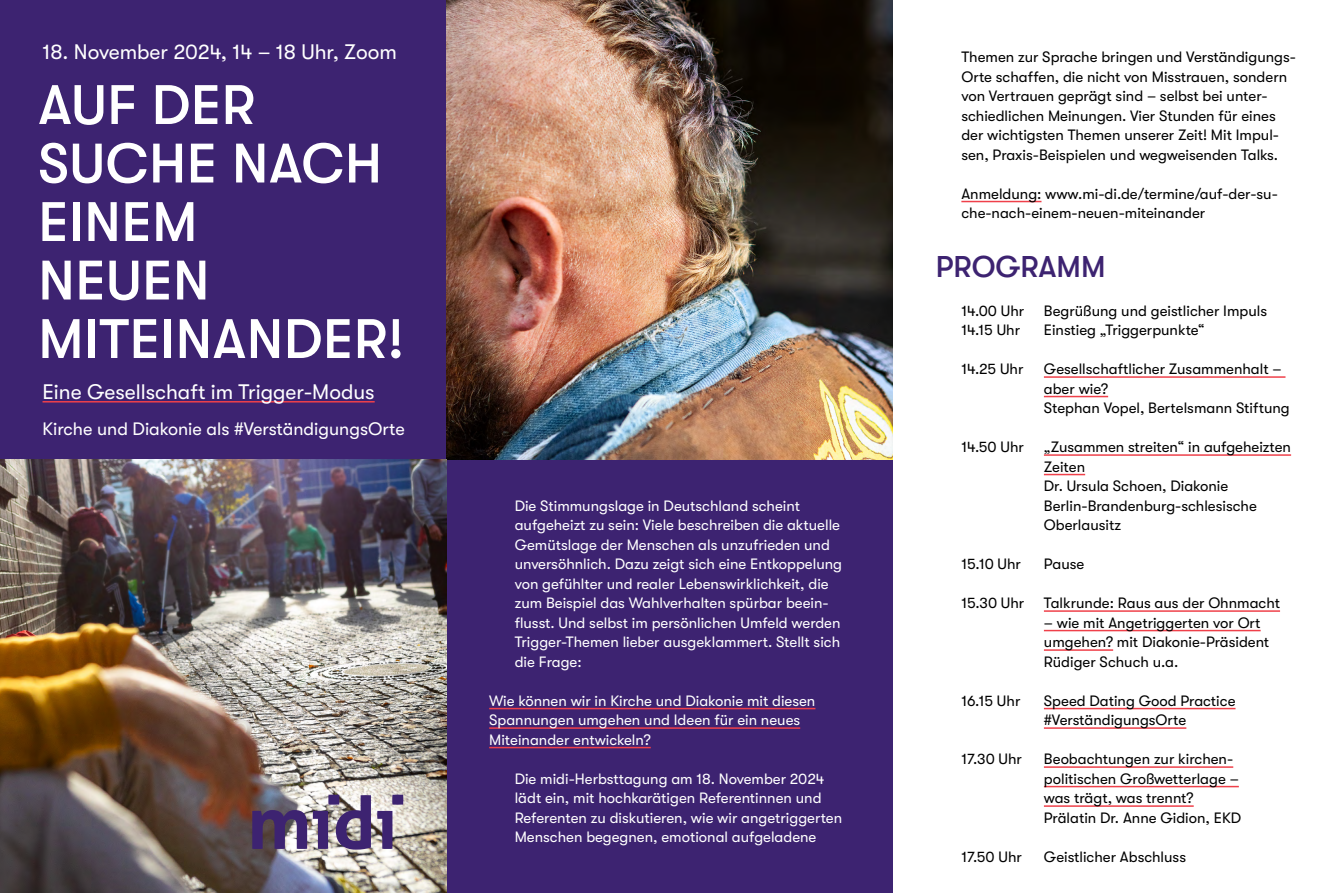
<style>
.page{position:relative;width:1340px;height:893px;background:#fff}
.page>*{position:absolute;margin:0;border:0;box-sizing:border-box;transform-origin:0 0}
.t1{font:500 55.5px/58.5px "GT Walsheim Pro";letter-spacing:.01em;color:#fff}
.t2{font:500 30px "GT Walsheim Pro";color:#3d2371}
.t3{font:21px "GT Walsheim Pro";color:#fff}
.t4{font:18px "GT Walsheim Pro";color:#fff}
.t5{font:15px/19.5px "GT Walsheim Pro";color:#000}
.t6{font:15px/19.5px "GT Walsheim Pro";color:#fff}
</style>
<div class="page">
<div style="left:0;top:0;width:446px;height:893px;background:#3d2371"></div>
<div style="left:446px;top:425px;width:447px;height:468px;background:#3d2371"></div>
<img style="left:446px;top:0;width:447px;height:459px">
<img style="left:0;top:459px;width:446px;height:434px">
<svg style="left:252px;top:795px;width:151px;height:55px"></svg>
<hr style="left:43px;top:401px;width:332px;height:1px;background:#ef404a">
<hr style="left:961px;top:201px;width:80px;height:1px;background:#ef404a">
<hr style="left:1043px;top:376px;width:242px;height:2px;background:#ef404a">
<hr style="left:1043px;top:396px;width:65px;height:1px;background:#ef404a">
<hr style="left:1043px;top:454px;width:248px;height:2px;background:#ef404a">
<hr style="left:1043px;top:474px;width:42px;height:1px;background:#ef404a">
<hr style="left:1043px;top:610px;width:236px;height:2px;background:#ef404a">
<hr style="left:1043px;top:630px;width:217px;height:1px;background:#ef404a">
<hr style="left:1043px;top:649px;width:70px;height:2px;background:#ef404a">
<hr style="left:1043px;top:708px;width:192px;height:1px;background:#ef404a">
<hr style="left:1043px;top:727px;width:143px;height:2px;background:#ef404a">
<hr style="left:1043px;top:766px;width:190px;height:2px;background:#ef404a">
<hr style="left:1043px;top:786px;width:195px;height:1px;background:#ef404a">
<hr style="left:1043px;top:805px;width:150px;height:2px;background:#ef404a">
<hr style="left:489px;top:708px;width:326px;height:1px;background:#ef404a">
<hr style="left:489px;top:727px;width:311px;height:2px;background:#ef404a">
<hr style="left:489px;top:747px;width:161px;height:1px;background:#ef404a">
<h3 class="t3" style="left:43px;top:40px;width:356px">18. November 2024, 14 – 18 Uhr, Zoom</h3>
<h1 class="t1" style="left:38px;top:76px;width:367px">AUF DER<br>SUCHE NACH<br>EINEM<br>NEUEN<br>MITEINANDER!</h1>
<h3 class="t3" style="left:43px;top:380px;width:334px">Eine Gesellschaft im Trigger-Modus</h3>
<p class="t4" style="left:43px;top:419px;width:364px">Kirche und Diakonie als #VerständigungsOrte</p>
<p class="t6" style="left:514px;top:496px;width:329px">Die Stimmungslage in Deutschland scheint aufgeheizt zu sein: Viele beschreiben die aktuelle Gemütslage der Menschen als unzufrieden und unversöhnlich. Dazu zeigt sich eine Entkoppelung von gefühlter und realer Lebenswirklichkeit, die zum Beispiel das Wahlverhalten spürbar beein&shy;flusst. Und selbst im persönlichen Umfeld werden Trigger-Themen lieber ausgeklammert. Stellt sich die Frage:</p>
<p class="t6" style="left:489px;top:691px;width:328px">Wie können wir in Kirche und Diakonie mit diesen<br>Spannungen umgehen und Ideen für ein neues<br>Miteinander entwickeln?</p>
<p class="t6" style="left:514px;top:769px;width:329px">Die midi-Herbsttagung am 18. November 2024 lädt ein, mit hochkarätigen Referentinnen und Referenten zu diskutieren, wie wir angetriggerten Menschen begegnen, emotional aufgeladene</p>
<p class="t5" style="left:961px;top:47px;width:336px">Themen zur Sprache bringen und Verständigungs-Orte schaffen, die nicht von Misstrauen, sondern von Vertrauen geprägt sind – selbst bei unter&shy;schiedlichen Meinungen. Vier Stunden für eines der wichtigsten Themen unserer Zeit! Mit Impul&shy;sen, Praxis-Beispielen und wegweisenden Talks.</p>
<p class="t5" style="left:961px;top:184px;width:318px">Anmeldung: www.mi-di.de/termine/auf-der-su&shy;che-nach-einem-neuen-miteinander</p>
<h2 class="t2" style="left:935px;top:249px;width:171px">PROGRAMM</h2>
<p class="t5" style="left:961px;top:301px;width:64px">14.00 Uhr</p>
<p class="t5" style="left:1043px;top:301px;width:225px">Begrüßung und geistlicher Impuls</p>
<p class="t5" style="left:961px;top:320px;width:60px">14.15 Uhr</p>
<p class="t5" style="left:1043px;top:320px;width:162px">Einstieg „Triggerpunkte“</p>
<p class="t5" style="left:961px;top:359px;width:64px">14.25 Uhr</p>
<p class="t5" style="left:1043px;top:359px;width:247px">Gesellschaftlicher Zusammenhalt – aber wie?<br>Stephan Vopel, Bertelsmann Stiftung</p>
<p class="t5" style="left:961px;top:437px;width:64px">14.50 Uhr</p>
<p class="t5" style="left:1043px;top:437px;width:249px">„Zusammen streiten“ in aufgeheizten<br>Zeiten<br>Dr. Ursula Schoen, Diakonie<br>Berlin-Brandenburg-schlesische<br>Oberlausitz</p>
<p class="t5" style="left:961px;top:554px;width:61px">15.10 Uhr</p>
<p class="t5" style="left:1043px;top:554px;width:42px">Pause</p>
<p class="t5" style="left:961px;top:593px;width:64px">15.30 Uhr</p>
<p class="t5" style="left:1043px;top:593px;width:238px">Talkrunde: Raus aus der Ohnmacht</p>
<p class="t5" style="left:1043px;top:613px;width:227px">– wie mit Angetriggerten vor Ort umgehen? mit Diakonie-Präsident<br>Rüdiger Schuch u.a.</p>
<p class="t5" style="left:961px;top:691px;width:60px">16.15 Uhr</p>
<p class="t5" style="left:1043px;top:691px;width:193px">Speed Dating Good Practice #VerständigungsOrte</p>
<p class="t5" style="left:961px;top:749px;width:62px">17.30 Uhr</p>
<p class="t5" style="left:1043px;top:749px;width:199px">Beobachtungen zur kirchen&shy;politischen Großwetterlage – was trägt, was trennt?<br>Prälatin Dr. Anne Gidion, EKD</p>
<p class="t5" style="left:961px;top:847px;width:62px">17.50 Uhr</p>
<p class="t5" style="left:1043px;top:847px;width:144px">Geistlicher Abschluss</p>
</div>
